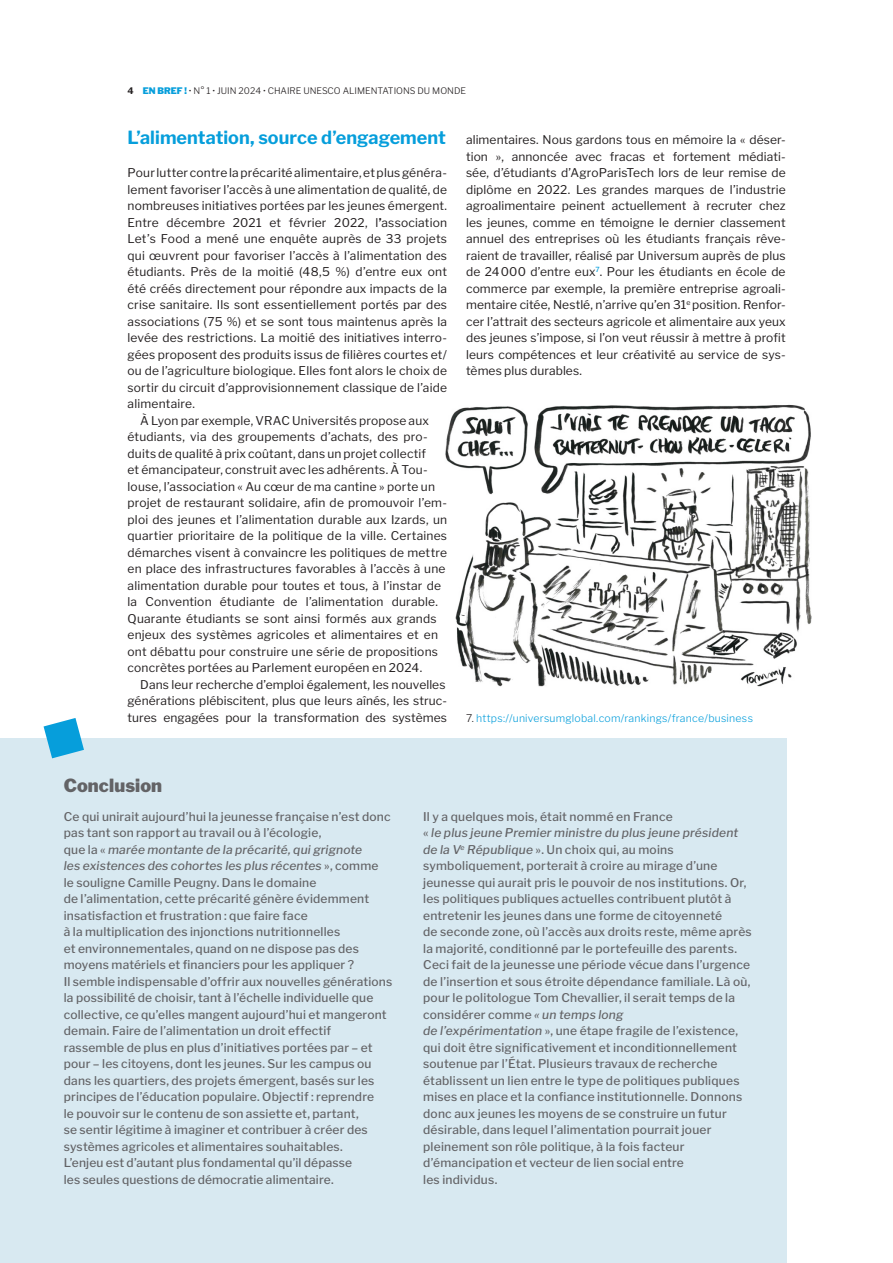
<style>
.page{position:relative;width:893px;height:1263px;background:#fff}
.page>*{position:absolute;margin:0;border:0;box-sizing:border-box;transform-origin:0 0}
.T1{font:700 18px "Libre Franklin";letter-spacing:.005em;color:#069edb}
.T-encadré14{font:900 18px "Libre Franklin";letter-spacing:.005em;color:#636366}
.TexteEncadré8PTS{font:500 12px/16.5px "Libre Franklin";letter-spacing:.015em;color:#636366}
.Texte{font:12px/16.5px "Libre Franklin";letter-spacing:.015em;color:#231f20}
.TexteSansAlinea{font:12px/16.5px "Libre Franklin";letter-spacing:.015em;color:#231f20;text-align:justify}
.Note{font:300 10.5px "Libre Franklin";letter-spacing:.02em;color:#069edb}
.t1{font:300 9px "Libre Franklin";color:#231f20}
.s1{font-weight:700}
.s2{font-weight:900;color:#069edb}
.s3{color:#231f20}
.s4{font-style:italic}
</style>
<div class="page">
<img style="left:445px;top:404px;width:367px;height:283px">
<div style="left:0;top:738px;width:787px;height:525px;background:#d8e9f1"></div>
<svg style="left:44px;top:718px;width:40px;height:40px"></svg>
<p class="t1" style="left:128px;top:83px;width:340px"><span class="s1">4</span> <span class="s2">EN BREF !</span> • N° 1 • JUIN 2024 • CHAIRE UNESCO ALIMENTATIONS DU MONDE</p>
<p class="T1" style="left:128px;top:123px;width:320px">L’alimentation, source d’engagement</p>
<p class="TexteSansAlinea" style="left:128px;top:163px;width:321px">Pour lutter contre la précarité alimentaire, et plus généra&shy;lement favoriser l’accès à une alimentation de qualité, de nombreuses initiatives portées par les jeunes émergent.<br>Entre décembre 2021 et février 2022, l<span class="s1">’</span>association Let’s Food a mené une enquête auprès de 33 projets qui œuvrent pour favoriser l’accès à l’alimentation des étudiants. Près de la moitié (48,5 %) d’entre eux ont été créés directement pour répondre aux impacts de la crise sanitaire. Ils sont essentiellement portés par des associations (75 %) et se sont tous maintenus après la levée des restrictions. La moitié des initiatives interro&shy;gées proposent des produits issus de filières courtes et/ ou de l’agriculture biologique. Elles font alors le choix de sortir du circuit d’approvisionnement classique de l’aide alimentaire.</p>
<p class="Texte" style="left:128px;top:411px;width:321px;text-indent:13px">À Lyon par exemple, VRAC Universités propose aux étudiants, via des groupements d’achats, des pro&shy;duits de qualité à prix coûtant, dans un projet collectif<br>et émancipateur, construit avec les adhérents. À Tou&shy;louse, l’association « Au cœur de ma cantine » porte un projet de restaurant solidaire, afin de promouvoir l’em&shy;ploi des jeunes et l’alimentation durable aux Izards, un quartier prioritaire de la politique de la ville. Certaines démarches visent à convaincre les politiques de mettre en place des infrastructures favorables à l’accès à une alimentation durable pour toutes et tous, à l’instar de la Convention étudiante de l’alimentation durable.<br>Quarante étudiants se sont ainsi formés aux grands enjeux des systèmes agricoles et alimentaires et en ont débattu pour construire une série de propositions concrètes portées au Parlement européen en 2024.</p>
<p class="Texte" style="left:128px;top:675px;width:321px;text-indent:13px">Dans leur recherche d’emploi également, les nouvelles générations plébiscitent, plus que leurs aînés, les struc&shy;tures engagées pour la transformation des systèmes</p>
<p class="Texte" style="left:466px;top:130px;width:321px;text-align:justify">alimentaires. Nous gardons tous en mémoire la « déser&shy;tion », annoncée avec fracas et fortement médiati&shy;sée, d’étudiants d’AgroParisTech lors de leur remise de diplôme en 2022. Les grandes marques de l’industrie agroalimentaire peinent actuellement à recruter chez les jeunes, comme en témoigne le dernier classement annuel des entreprises où les étudiants français rêve&shy;raient de travailler, réalisé par Universum auprès de plus de 24000 d’entre eux<sup>7</sup>. Pour les étudiants en école de commerce par exemple, la première entreprise agroali&shy;mentaire citée, Nestlé, n’arrive qu’en 31<sup>e</sup> position. Renfor&shy;cer l’attrait des secteurs agricole et alimentaire aux yeux des jeunes s’impose, si l’on veut réussir à mettre à profit leurs compétences et leur créativité au service de sys&shy;tèmes plus durables.</p>
<p class="Note" style="left:466px;top:709px;width:288px"><span class="s3">7.</span> https://universumglobal.com/rankings/france/business</p>
<p class="T-encadré14" style="left:64px;top:771px;width:100px">Conclusion</p>
<p class="TexteEncadré8PTS" style="left:64px;top:807px;width:328px">Ce qui unirait aujourd’hui la jeunesse française n’est donc pas tant son rapport au travail ou à l’écologie,<br>que la « <span class="s4">marée montante de la précarité, qui grignote<br>les existences des cohortes les plus récentes</span> », comme le souligne Camille Peugny. Dans le domaine<br>de l’alimentation, cette précarité génère évidemment insatisfaction et frustration : que faire face<br>à la multiplication des injonctions nutritionnelles<br>et environnementales, quand on ne dispose pas des moyens matériels et financiers pour les appliquer ?</p>
<p class="TexteEncadré8PTS" style="left:64px;top:972px;width:330px">Il semble indispensable d’offrir aux nouvelles générations la possibilité de choisir, tant à l’échelle individuelle que collective, ce qu’elles mangent aujourd’hui et mangeront demain. Faire de l’alimentation un droit effectif rassemble de plus en plus d’initiatives portées par – et pour – les citoyens, dont les jeunes. Sur les campus ou dans les quartiers, des projets émergent, basés sur les principes de l’éducation populaire. Objectif : reprendre<br>le pouvoir sur le contenu de son assiette et, partant,<br>se sentir légitime à imaginer et contribuer à créer des systèmes agricoles et alimentaires souhaitables.</p>
<p class="TexteEncadré8PTS" style="left:64px;top:1153px;width:290px">L’enjeu est d’autant plus fondamental qu’il dépasse les seules questions de démocratie alimentaire.</p>
<p class="TexteEncadré8PTS" style="left:423px;top:807px;width:330px">Il y a quelques mois, était nommé en France<br>« <span class="s4">le plus jeune Premier ministre du plus jeune président de la V</span><sup>e</sup> <span class="s4">République</span> ». Un choix qui, au moins symboliquement, porterait à croire au mirage d’une jeunesse qui aurait pris le pouvoir de nos institutions. Or, les politiques publiques actuelles contribuent plutôt à entretenir les jeunes dans une forme de citoyenneté<br>de seconde zone, où l’accès aux droits reste, même après la majorité, conditionné par le portefeuille des parents.<br>Ceci fait de la jeunesse une période vécue dans l’urgence de l’insertion et sous étroite dépendance familiale. Là où, pour le politologue Tom Chevallier, il serait temps de la considérer comme <span class="s4">« un temps long<br>de l’expérimentation</span> », une étape fragile de l’existence, qui doit être significativement et inconditionnellement soutenue par l’État. Plusieurs travaux de recherche établissent un lien entre le type de politiques publiques mises en place et la confiance institutionnelle. Donnons donc aux jeunes les moyens de se construire un futur désirable, dans lequel l’alimentation pourrait jouer pleinement son rôle politique, à la fois facteur d’émancipation et vecteur de lien social entre<br>les individus.</p>
</div>
